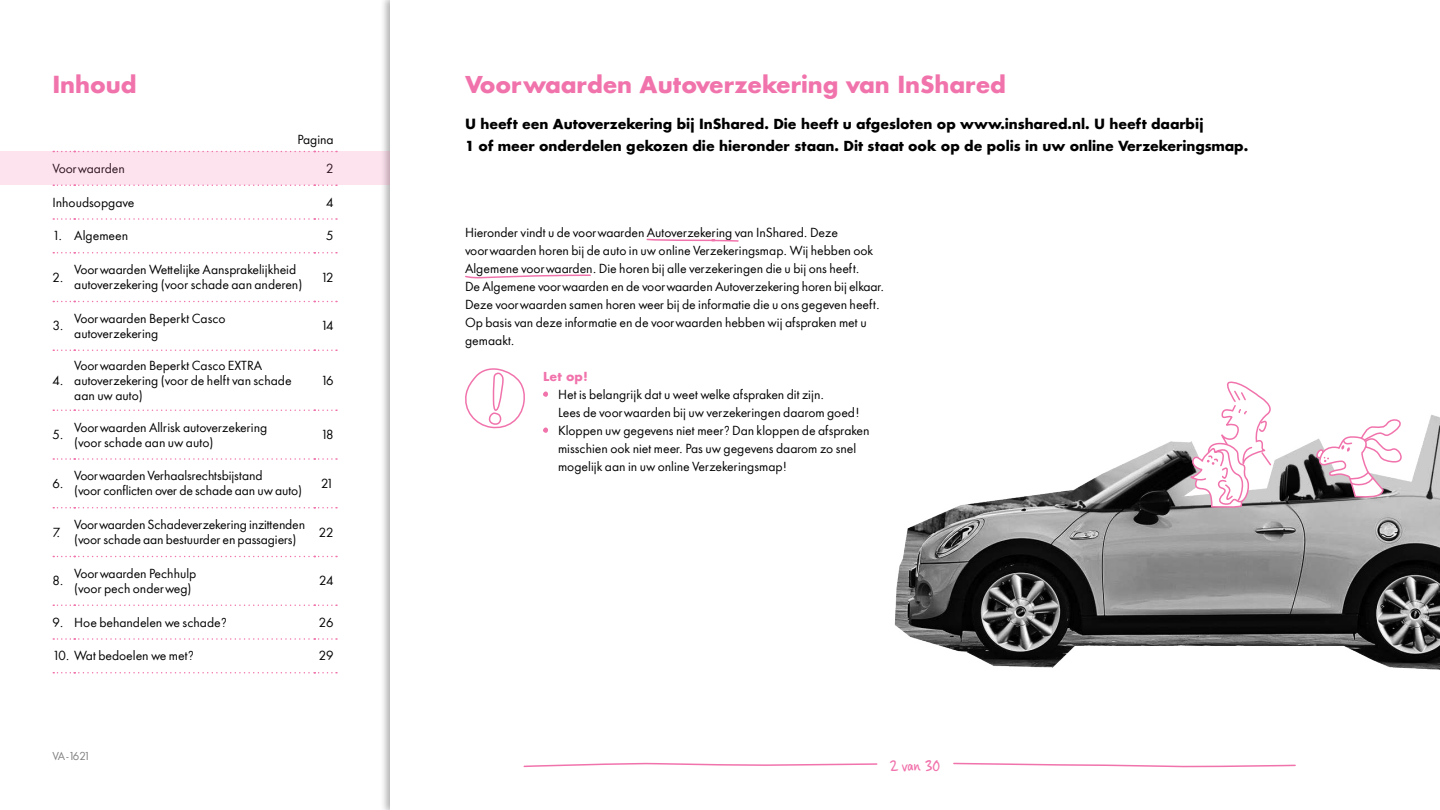
<style>
.page{position:relative;width:1440px;height:810px;background:#fff}
.page>*{position:absolute;margin:0;border:0;box-sizing:border-box;transform-origin:0 0}
.Kop_roze_-_38pt_-_bo{font:700 22.5px "In Shared Sans";letter-spacing:-.01em;color:#f173ac}
.t1{font:16.5px "Casino Hand";color:#f173ac}
.intro_-_18pt_-_Bold{font:700 13.5px/22.5px "In Shared Sans";letter-spacing:-.01em;color:#000}
.body_-_16pt_-_Regula{font:12px/18px "In Shared Sans";color:#000}
.subkop_-_16_pt_bold{font:700 12px "In Shared Sans";color:#f173ac}
.t2{font:10.5px "In Shared Sans";letter-spacing:-.15em;color:#808080}
</style>
<div class="page">
<svg style="left:53px;top:151px;width:284px;height:1px"></svg>
<svg style="left:53px;top:185px;width:284px;height:1px"></svg>
<svg style="left:53px;top:218px;width:284px;height:2px"></svg>
<svg style="left:53px;top:252px;width:284px;height:2px"></svg>
<svg style="left:53px;top:301px;width:284px;height:1px"></svg>
<svg style="left:53px;top:350px;width:284px;height:1px"></svg>
<svg style="left:53px;top:410px;width:284px;height:1px"></svg>
<svg style="left:53px;top:458px;width:284px;height:2px"></svg>
<svg style="left:53px;top:507px;width:284px;height:1px"></svg>
<svg style="left:53px;top:556px;width:284px;height:1px"></svg>
<svg style="left:53px;top:604px;width:284px;height:2px"></svg>
<svg style="left:53px;top:638px;width:284px;height:2px"></svg>
<svg style="left:53px;top:672px;width:284px;height:2px"></svg>
<svg style="left:523px;top:763px;width:355px;height:5px"></svg>
<svg style="left:953px;top:762px;width:343px;height:5px"></svg>
<svg style="left:465px;top:368px;width:60px;height:61px"></svg>
<svg style="left:543px;top:391px;width:5px;height:6px"></svg>
<svg style="left:543px;top:428px;width:5px;height:5px"></svg>
<svg style="left:646px;top:238px;width:93px;height:4px"></svg>
<svg style="left:465px;top:274px;width:126px;height:4px"></svg>
<img style="left:894px;top:415px;width:546px;height:255px">
<svg style="left:1316px;top:415px;width:93px;height:83px"></svg>
<svg style="left:1190px;top:381px;width:87px;height:128px"></svg>
<div style="left:0;top:152px;width:390px;height:33px;background:#fce3ee"></div>
<h1 class="Kop_roze_-_38pt_-_bo" style="left:52px;top:69px;width:86px">Inhoud</h1>
<p class="body_-_16pt_-_Regula" style="left:298px;top:130px;width:38px">Pagina</p>
<p class="body_-_16pt_-_Regula" style="left:52px;top:159px;width:74px">Voorwaarden</p>
<p class="body_-_16pt_-_Regula" style="left:326px;top:159px;width:9px">2</p>
<p class="body_-_16pt_-_Regula" style="left:52px;top:193px;width:84px">Inhoudsopgave</p>
<p class="body_-_16pt_-_Regula" style="left:326px;top:193px;width:9px">4</p>
<p class="body_-_16pt_-_Regula" style="left:52px;top:227px;width:77px">1. Algemeen</p>
<p class="body_-_16pt_-_Regula" style="left:326px;top:227px;width:9px">5</p>
<p class="body_-_16pt_-_Regula" style="left:52px;top:268px;width:13px">2.</p>
<p class="body_-_16pt_-_Regula" style="left:74px;top:262px;width:230px;line-height:15px">Voorwaarden Wettelijke Aansprakelijkheid autoverzekering (voor schade aan anderen)</p>
<p class="body_-_16pt_-_Regula" style="left:321px;top:268px;width:14px">12</p>
<p class="body_-_16pt_-_Regula" style="left:52px;top:317px;width:13px">3.</p>
<p class="body_-_16pt_-_Regula" style="left:74px;top:311px;width:153px;line-height:15px">Voorwaarden Beperkt Casco autoverzekering</p>
<p class="body_-_16pt_-_Regula" style="left:321px;top:317px;width:14px">14</p>
<p class="body_-_16pt_-_Regula" style="left:52px;top:371px;width:13px">4.</p>
<p class="body_-_16pt_-_Regula" style="left:74px;top:358px;width:219px;line-height:15px">Voorwaarden Beperkt Casco EXTRA autoverzekering (voor de helft van schade aan uw auto)</p>
<p class="body_-_16pt_-_Regula" style="left:321px;top:371px;width:14px">16</p>
<p class="body_-_16pt_-_Regula" style="left:52px;top:426px;width:13px">5.</p>
<p class="body_-_16pt_-_Regula" style="left:74px;top:420px;width:195px;line-height:15px">Voorwaarden Allrisk autoverzekering (voor schade aan uw auto)</p>
<p class="body_-_16pt_-_Regula" style="left:321px;top:426px;width:14px">18</p>
<p class="body_-_16pt_-_Regula" style="left:52px;top:474px;width:13px">6.</p>
<p class="body_-_16pt_-_Regula" style="left:74px;top:468px;width:229px;line-height:15px">Voorwaarden Verhaalsrechtsbijstand<br>(voor conflicten over de schade aan uw auto)</p>
<p class="body_-_16pt_-_Regula" style="left:321px;top:474px;width:14px">21</p>
<p class="body_-_16pt_-_Regula" style="left:52px;top:523px;width:9px">7.</p>
<p class="body_-_16pt_-_Regula" style="left:74px;top:517px;width:232px;line-height:15px">Voorwaarden Schadeverzekering inzittenden (voor schade aan bestuurder en passagiers)</p>
<p class="body_-_16pt_-_Regula" style="left:319px;top:523px;width:16px">22</p>
<p class="body_-_16pt_-_Regula" style="left:52px;top:572px;width:13px">8.</p>
<p class="body_-_16pt_-_Regula" style="left:74px;top:566px;width:124px;line-height:15px">Voorwaarden Pechhulp (voor pech onderweg)</p>
<p class="body_-_16pt_-_Regula" style="left:319px;top:572px;width:16px">24</p>
<p class="body_-_16pt_-_Regula" style="left:52px;top:613px;width:176px">9. Hoe behandelen we schade?</p>
<p class="body_-_16pt_-_Regula" style="left:319px;top:613px;width:16px">26</p>
<p class="body_-_16pt_-_Regula" style="left:52px;top:647px;width:143px">10. Wat bedoelen we met?</p>
<p class="body_-_16pt_-_Regula" style="left:319px;top:647px;width:16px">29</p>
<p class="t2" style="left:52px;top:749px;width:39px">VA -1621</p>
<p class="Kop_roze_-_38pt_-_bo" style="left:465px;top:69px;width:543px">Voorwaarden Autoverzekering van InShared</p>
<p class="intro_-_18pt_-_Bold" style="left:465px;top:113px;width:785px">U heeft een Autoverzekering bij InShared. Die heeft u afgesloten op www.inshared.nl. U heeft daarbij<br>1 of meer onderdelen gekozen die hieronder staan. Dit staat ook op de polis in uw online Verzekeringsmap.</p>
<p class="body_-_16pt_-_Regula" style="left:465px;top:224px;width:421px">Hieronder vindt u de voorwaarden Autoverzekering van InShared. Deze voorwaarden horen bij de auto in uw online Verzekeringsmap. Wij hebben ook Algemene voorwaarden. Die horen bij alle verzekeringen die u bij ons heeft.<br>De Algemene voorwaarden en de voorwaarden Autoverzekering horen bij elkaar.<br>Deze voorwaarden samen horen weer bij de informatie die u ons gegeven heeft.<br>Op basis van deze informatie en de voorwaarden hebben wij afspraken met u gemaakt.</p>
<p class="subkop_-_16_pt_bold" style="left:543px;top:368px;width:46px">Let op!</p>
<p class="body_-_16pt_-_Regula" style="left:558px;top:386px;width:303px">Het is belangrijk dat u weet welke afspraken dit zijn.<br>Lees de voorwaarden bij uw verzekeringen daarom goed!</p>
<p class="body_-_16pt_-_Regula" style="left:558px;top:422px;width:313px">Kloppen uw gegevens niet meer? Dan kloppen de afspraken misschien ook niet meer. Pas uw gegevens daarom zo snel mogelijk aan in uw online Verzekeringsmap!</p>
<h2 class="t1" style="left:890px;top:756px;width:52px">2 van 30</h2>
</div>
